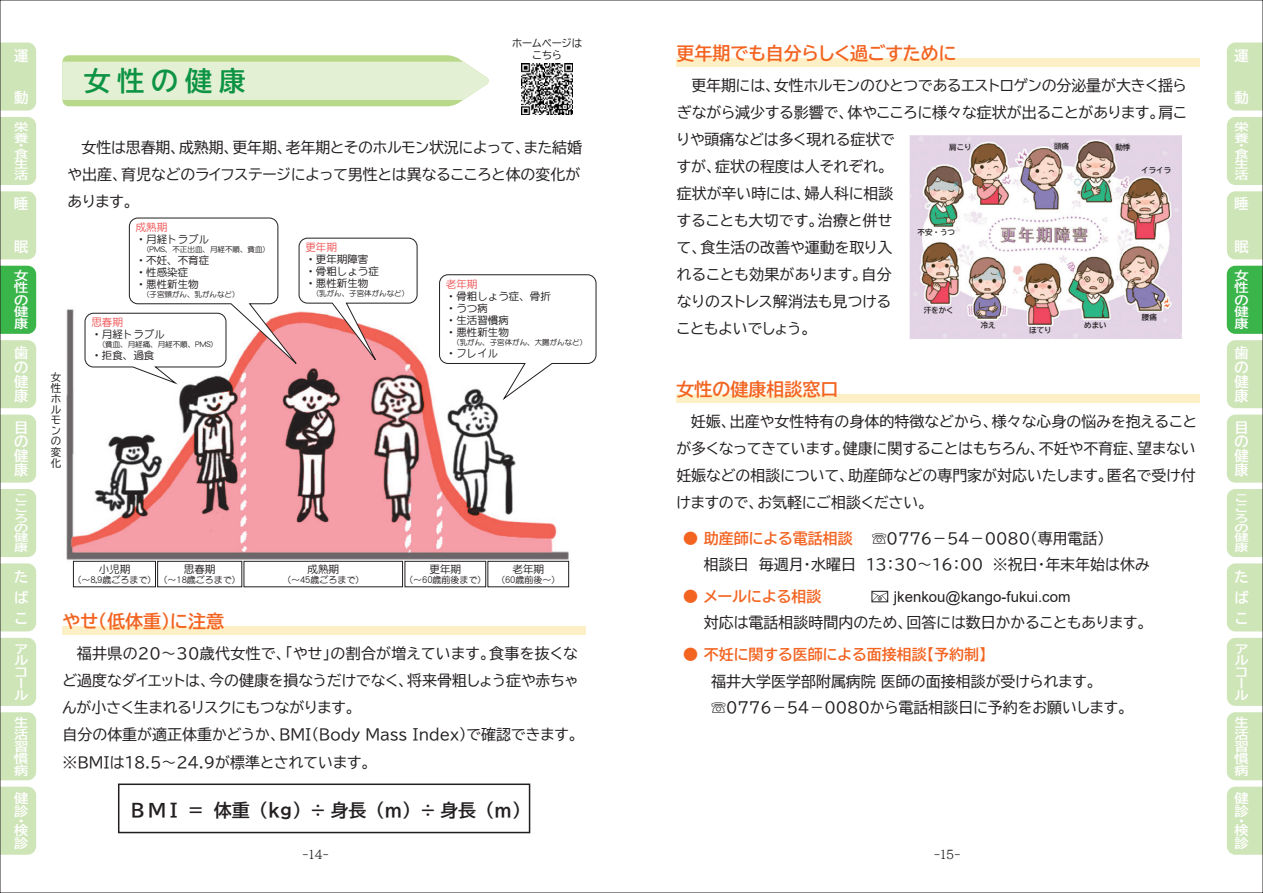
<style>
.page{position:relative;width:1263px;height:893px;background:#fff}
.page>*{position:absolute;margin:0;border:0;box-sizing:border-box;transform-origin:0 0}
.t1{font:27px "BIZ UDP Gothic Bold";letter-spacing:.25em;color:#0d9344}
.t2{font:18px "BIZ UDP Gothic Bold";color:#f36421}
.t3{font:18px "BIZ UDP Gothic Bold";letter-spacing:.01em;color:#231f20}
.t4{font:15px/26.8px "BIZ UDP Gothic";color:#231f20}
.t5{font:15px "BIZ UDP Gothic Bold";color:#f36421}
.t6{font:15px "Arial";color:#231f20}
.t7{font:14.25px/14.1px "BIZ UDP Gothic Bold";color:#fff;text-align:justify}
.t8{font:12.9px/12.8px "BIZ UDP Gothic Bold";color:#fff;text-align:justify;scale:1.11 1}
.t9{font:12.15px/11.6px "BIZ UDP Gothic Bold";color:#fff;text-align:justify;scale:1.18 1}
.t10{font:12px "BIZ UDP Mincho Medium";color:#231f20}
.t11{font:10.65px/10.6px "BIZ UDP Gothic Bold";color:#fff;text-align:justify;scale:1.33 1}
.t12{font:10.5px/12px "DF Maru Gothic Md WINP RKSJ H";color:#231f20}
.t13{font:10.5px/10.6px "BIZ UDP Gothic";color:#231f20;text-align:justify}
.t14{font:10.5px "DF Maru Gothic Md WINP RKSJ H";color:#f0595b}
.t15{font:10.05px/9.9px "BIZ UDP Gothic Bold";color:#fff;scale:1.43 1}
.t16{font:9px "DF Maru Gothic Md WINP RKSJ H";color:#231f20}
.t17{font:7.5px "DF Maru Gothic Md WINP RKSJ H";color:#231f20}
.t18{font:7.5px "BIZ UD Gothic Bold";color:#231f20}
</style>
<div class="page">
<img style="left:66px;top:244px;width:531px;height:344px">
<svg style="left:439px;top:274px;width:157px;height:126px"></svg>
<svg style="left:85px;top:218px;width:332px;height:166px"></svg>
<div style="left:63px;top:626px;width:523px;height:8px;background:#fef0c6"></div>
<div style="left:676px;top:394px;width:523px;height:9px;background:#fef0c6"></div>
<div style="left:676px;top:58px;width:523px;height:9px;background:#fef0c6"></div>
<svg style="left:871px;top:591px;width:17px;height:11px"></svg>
<img style="left:910px;top:136px;width:271px;height:202px">
<img style="left:522px;top:64px;width:51px;height:51px">
<svg style="left:62px;top:55px;width:427px;height:51px;background:#dbebc4"></svg>
<div style="left:118px;top:783px;width:412px;height:50px;border:2px solid #231f20"></div>
<div style="left:73px;top:561px;width:83px;height:26px;border:1px solid #231f20"></div>
<div style="left:157px;top:561px;width:85px;height:26px;border:1px solid #231f20"></div>
<div style="left:244px;top:561px;width:159px;height:26px;border:1px solid #231f20"></div>
<div style="left:405px;top:561px;width:81px;height:26px;border:1px solid #231f20"></div>
<div style="left:488px;top:561px;width:81px;height:26px;border:1px solid #231f20"></div>
<div style="left:1227px;top:787px;width:34px;height:68px;background:#cee5b8"></div>
<div style="left:1227px;top:712px;width:34px;height:68px;background:#cee5b8"></div>
<div style="left:1227px;top:638px;width:34px;height:68px;background:#cee5b8"></div>
<div style="left:1227px;top:563px;width:34px;height:68px;background:#cee5b8"></div>
<div style="left:1227px;top:489px;width:34px;height:68px;background:#cee5b8"></div>
<div style="left:1227px;top:415px;width:34px;height:68px;background:#cee5b8"></div>
<div style="left:1227px;top:340px;width:34px;height:68px;background:#cee5b8"></div>
<div style="left:1227px;top:191px;width:34px;height:68px;background:#cee5b8"></div>
<div style="left:1227px;top:117px;width:34px;height:68px;background:#cee5b8"></div>
<div style="left:1227px;top:43px;width:34px;height:68px;background:#cee5b8"></div>
<div style="left:2px;top:43px;width:34px;height:68px;background:#cee5b8"></div>
<div style="left:2px;top:117px;width:34px;height:68px;background:#cee5b8"></div>
<div style="left:2px;top:191px;width:34px;height:68px;background:#cee5b8"></div>
<div style="left:2px;top:340px;width:34px;height:68px;background:#cee5b8"></div>
<div style="left:2px;top:415px;width:34px;height:68px;background:#cee5b8"></div>
<div style="left:2px;top:489px;width:34px;height:68px;background:#cee5b8"></div>
<div style="left:2px;top:563px;width:34px;height:68px;background:#cee5b8"></div>
<div style="left:2px;top:638px;width:34px;height:68px;background:#cee5b8"></div>
<div style="left:2px;top:712px;width:34px;height:68px;background:#cee5b8"></div>
<div style="left:2px;top:787px;width:34px;height:68px;background:#cee5b8"></div>
<div style="left:1227px;top:266px;width:34px;height:68px;background:#3ab54a"></div>
<div style="left:2px;top:266px;width:34px;height:68px;background:#3ab54a"></div>
<p class="t13" style="left:512px;top:37px;width:72px;line-height:12px;text-align:center">ホームページはこちら</p>
<p class="t2" style="left:676px;top:44px;width:282px">更年期でも自分らしく過ごすために</p>
<p class="t4" style="left:677px;top:72px;width:511px;text-indent:14px">更年期には、女性ホルモンのひとつであるエストロゲンの分泌量が大きく揺らぎながら減少する影響で、体やこころに様々な症状が出ることがあります。肩こりや頭痛などは多く現れる症状で<br>すが、症状の程度は人それぞれ。<br>症状が辛い時には、婦人科に相談<br>することも大切です。治療と併せ<br>て、食生活の改善や運動を取り入<br>れることも効果があります。自分<br>なりのストレス解消法も見つける<br>こともよいでしょう。</p>
<p class="t7" style="left:14px;top:48px;width:16px">運</p>
<p class="t7" style="left:1234px;top:48px;width:16px">運</p>
<h1 class="t1" style="left:84px;top:67px;width:164px">女性の健康</h1>
<p class="t7" style="left:14px;top:81px;width:17px">　</p>
<p class="t7" style="left:14px;top:91px;width:15px">動</p>
<p class="t11" style="left:14px;top:122px;width:12px">栄養・</p>
<p class="t11" style="left:14px;top:148px;width:12px">食生活</p>
<p class="t7" style="left:14px;top:197px;width:15px">睡</p>
<p class="t7" style="left:14px;top:230px;width:17px">　</p>
<p class="t7" style="left:14px;top:240px;width:16px">眠</p>
<p class="t7" style="left:1234px;top:81px;width:17px">　</p>
<p class="t7" style="left:1234px;top:91px;width:15px">動</p>
<p class="t11" style="left:1234px;top:122px;width:12px">栄養・</p>
<p class="t11" style="left:1234px;top:148px;width:12px">食生活</p>
<p class="t7" style="left:1234px;top:197px;width:15px">睡</p>
<p class="t7" style="left:1234px;top:240px;width:16px">眠</p>
<p class="t4" style="left:68px;top:134px;width:516px;text-align:justify;text-indent:14px">女性は思春期、成熟期、更年期、老年期とそのホルモン状況によって、また結婚や出産、育児などのライフステージによって男性とは異なるこころと体の変化があります。</p>
<p class="t18" style="left:949px;top:143px;width:24px">肩こり</p>
<p class="t18" style="left:1054px;top:142px;width:16px">頭痛</p>
<p class="t18" style="left:1115px;top:143px;width:16px">動悸</p>
<p class="t18" style="left:1141px;top:167px;width:31px">イライラ</p>
<p class="t14" style="left:136px;top:222px;width:33px">成熟期</p>
<p class="t12" style="left:136px;top:233px;width:75px">・月経トラブル</p>
<p class="t17" style="left:142px;top:245px;width:129px">（PMS、不正出血、月経不順、貧血）</p>
<p class="t12" style="left:136px;top:254px;width:75px">・不妊、不育症・性感染症<br>・悪性新生物</p>
<p class="t17" style="left:142px;top:290px;width:99px">（子宮頸がん、乳がんなど）</p>
<p class="t18" style="left:917px;top:228px;width:39px">不安・うつ</p>
<p class="t14" style="left:305px;top:242px;width:33px">更年期</p>
<p class="t12" style="left:305px;top:253px;width:75px">・更年期障害・骨粗しょう症・悪性新生物</p>
<p class="t17" style="left:312px;top:289px;width:99px">（乳がん、子宮体がんなど）</p>
<p class="t9" style="left:14px;top:270px;width:13px;line-height:12px">女性の健康</p>
<p class="t9" style="left:1234px;top:270px;width:13px;line-height:12px">女性の健康</p>
<p class="t14" style="left:446px;top:278px;width:33px">老年期</p>
<p class="t12" style="left:446px;top:290px;width:106px">・骨粗しょう症、骨折・うつ病<br>・生活習慣病<br>・悪性新生物</p>
<p class="t17" style="left:452px;top:338px;width:136px">（乳がん、子宮体がん、大腸がんなど）</p>
<p class="t12" style="left:446px;top:347px;width:54px">・フレイル</p>
<p class="t18" style="left:924px;top:307px;width:31px">汗をかく</p>
<p class="t18" style="left:1142px;top:314px;width:16px">腰痛</p>
<p class="t14" style="left:91px;top:317px;width:33px">思春期</p>
<p class="t12" style="left:91px;top:328px;width:75px">・月経トラブル</p>
<p class="t17" style="left:98px;top:341px;width:122px">（貧血、月経痛、月経不順、PMS）</p>
<p class="t12" style="left:91px;top:349px;width:64px">・拒食、過食</p>
<p class="t18" style="left:981px;top:321px;width:16px">冷え</p>
<p class="t18" style="left:1084px;top:321px;width:24px">めまい</p>
<p class="t18" style="left:1029px;top:327px;width:24px">ほてり</p>
<p class="t7" style="left:14px;top:346px;width:16px">歯の健康</p>
<p class="t7" style="left:14px;top:420px;width:16px;text-align:left">目の健康</p>
<p class="t15" style="left:14px;top:493px;width:11px">こころの健康</p>
<p class="t7" style="left:14px;top:566px;width:16px;line-height:21.3px">たばこ</p>
<p class="t9" style="left:14px;top:643px;width:13px;text-align:left">アルコール</p>
<p class="t9" style="left:14px;top:716px;width:13px;line-height:12.1px">生活習慣病</p>
<p class="t8" style="left:14px;top:792px;width:14px">健診・</p>
<p class="t8" style="left:14px;top:824px;width:14px">検診</p>
<p class="t7" style="left:1234px;top:346px;width:16px">歯の健康</p>
<p class="t7" style="left:1234px;top:420px;width:16px;text-align:left">目の健康</p>
<p class="t15" style="left:1234px;top:493px;width:11px">こころの健康</p>
<p class="t7" style="left:1234px;top:566px;width:16px;line-height:21.3px">たばこ</p>
<p class="t9" style="left:1234px;top:643px;width:13px;text-align:left">アルコール</p>
<p class="t9" style="left:1234px;top:716px;width:13px;line-height:12.1px">生活習慣病</p>
<p class="t8" style="left:1234px;top:792px;width:14px">健診・</p>
<p class="t8" style="left:1234px;top:824px;width:14px">検診</p>
<p class="t13" style="left:51px;top:372px;width:12px">女性ホルモンの変化</p>
<p class="t2" style="left:676px;top:380px;width:164px">女性の健康相談窓口</p>
<p class="t4" style="left:676px;top:408px;width:522px;text-align:justify;text-indent:14px">妊娠、出産や女性特有の身体的特徴などから、様々な心身の悩みを抱えることが多くなってきています。健康に関することはもちろん、不妊や不育症、望まない妊娠などの相談について、助産師などの専門家が対応いたします。匿名で受け付けますので、お気軽にご相談ください。</p>
<p class="t5" style="left:683px;top:530px;width:171px">● 助産師による電話相談</p>
<p class="t4" style="left:704px;top:525px;width:447px;text-indent:168px">☏０７７６－５４－００８０（専用電話）<br>相談日 毎週月・水曜日 13：30～１６：００ ※祝日・年末年始は休み</p>
<p class="t5" style="left:683px;top:589px;width:140px">● メールによる相談</p>
<p class="t6" style="left:894px;top:586px;width:178px">jkenkou@kango-fukui.com</p>
<p class="t4" style="left:704px;top:609px;width:444px">対応は電話相談時間内のため、回答には数日かかることもあります。</p>
<p class="t5" style="left:683px;top:646px;width:305px">● 不妊に関する医師による面接相談【予約制】</p>
<p class="t4" style="left:711px;top:668px;width:417px">福井大学医学部附属病院 医師の面接相談が受けられます。<br>☏０７７６－５４－００８０から電話相談日に予約をお願いします。</p>
<p class="t12" style="left:430px;top:563px;width:33px">更年期</p>
<p class="t16" style="left:404px;top:575px;width:84px">（～60歳前後まで）</p>
<p class="t12" style="left:512px;top:563px;width:33px">老年期</p>
<p class="t16" style="left:496px;top:575px;width:66px">（60歳前後～）</p>
<p class="t12" style="left:184px;top:563px;width:33px">思春期</p>
<p class="t12" style="left:307px;top:563px;width:33px">成熟期</p>
<p class="t16" style="left:282px;top:575px;width:84px">（～45歳ごろまで）</p>
<p class="t12" style="left:99px;top:563px;width:33px">小児期</p>
<p class="t16" style="left:72px;top:575px;width:170px">（～8,9歳ごろまで）（～18歳ごろまで）</p>
<p class="t2" style="left:63px;top:612px;width:163px">やせ（低体重）に注意</p>
<p class="t4" style="left:62px;top:640px;width:517px;text-indent:14px">福井県の20～30歳代女性で、「やせ」の割合が増えています。食事を抜くなど過度なダイエットは、今の健康を損なうだけでなく、将来骨粗しょう症や赤ちゃんが小さく生まれるリスクにもつながります。<br>自分の体重が適正体重かどうか、BMI（Body Mass Index）で確認できます。</p>
<p class="t4" style="left:62px;top:749px;width:309px">※BMIは18.5～24.9が標準とされています。</p>
<p class="t3" style="left:131px;top:801px;width:392px">BMI ＝体重（ｋｇ） ÷身長（ｍ） ÷身長（ｍ）</p>
<p class="t10" style="left:303px;top:848px;width:28px">-14-</p>
<p class="t10" style="left:934px;top:848px;width:28px">-15-</p>
</div>
